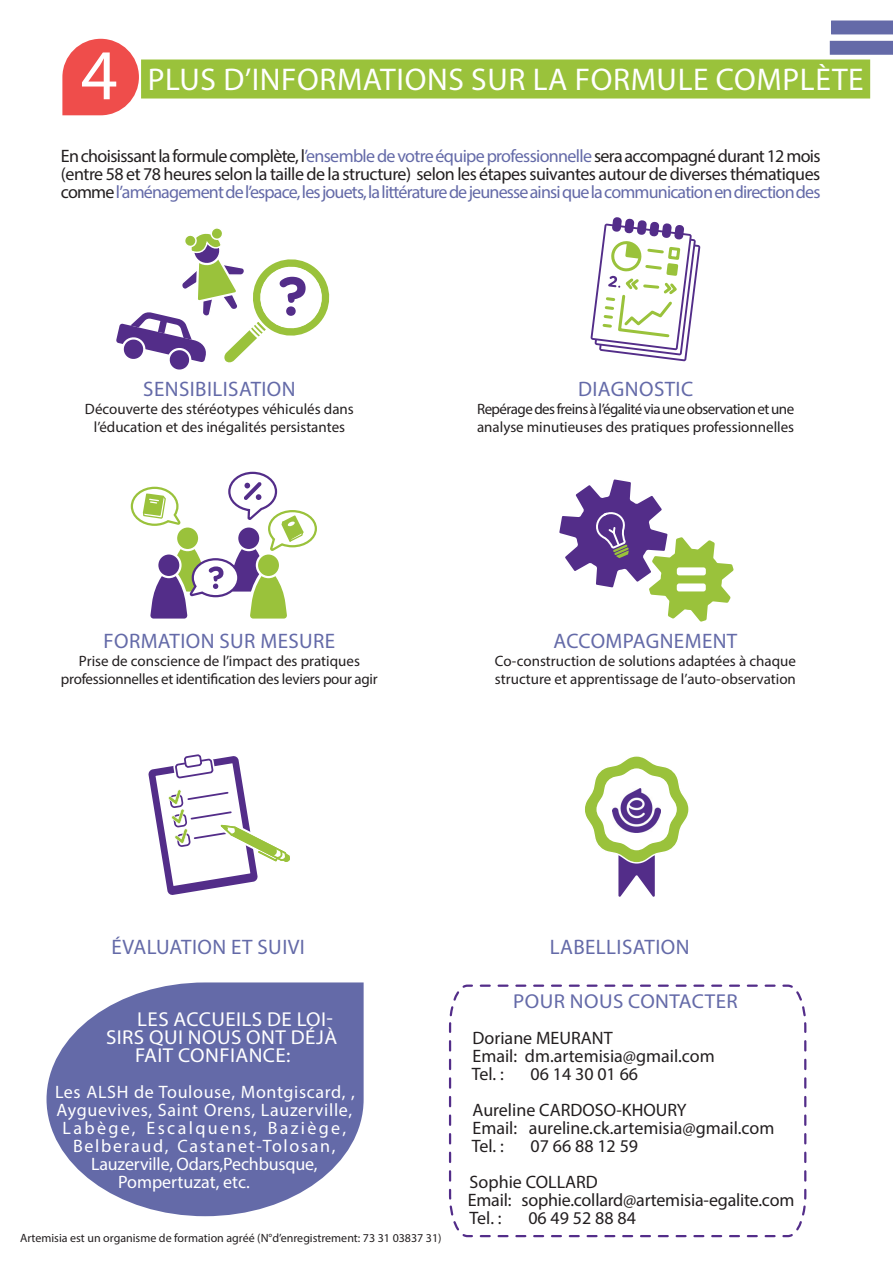
<style>
.page{position:relative;width:893px;height:1263px;background:#fff}
.page>*{position:absolute;margin:0;border:0;box-sizing:border-box;transform-origin:0 0}
.t1{font:72px "Myriad Pro";color:#fff}
.Style_de_paragraphe{font:31.5px "Myriad Pro";letter-spacing:.02em;color:#fff}
.Texte_principal{font:21px "Myriad Pro";letter-spacing:.02em;color:#646aa8}
.Texte_principal-2{font:20.1px "Myriad Pro";letter-spacing:.02em;color:#fff;scale:1.04 1}
.Texte_principal-3{font:20.1px "Myriad Pro";letter-spacing:.02em;color:#646aa8;scale:1.04 1}
.Texte_principal-4{font:18px/18px "Myriad Pro";color:#231f20;text-align:justify}
.Texte_principal-5{font:18px "Myriad Pro";letter-spacing:.035em;color:#fff}
.Texte_principal-6{font:18px "Myriad Pro";letter-spacing:-.01em;color:#fff}
.Texte_principal-7{font:18px "Myriad Pro";letter-spacing:.095em;color:#fff}
.Texte_principal-8{font:18px "Myriad Pro";letter-spacing:.13em;color:#fff}
.Texte_principal-9{font:18px "Myriad Pro";color:#fff}
.Texte_principal-10{font:15px/18px "Myriad Pro";color:#231f20;text-align:center}
.Texte_principal-11{font:12px "Myriad Pro";color:#231f20}
.s1{color:#646aa8}
</style>
<div class="page">
<svg style="left:62px;top:39px;width:77px;height:76px;background:#f16a68"></svg>
<svg style="left:831px;top:21px;width:62px;height:13px"></svg>
<svg style="left:830px;top:41px;width:63px;height:14px"></svg>
<div style="left:141px;top:60px;width:729px;height:39px;background:#9ac23b"></div>
<svg style="left:47px;top:982px;width:317px;height:234px;fill:#646aa8"></svg>
<svg style="left:116px;top:228px;width:214px;height:142px"></svg>
<svg style="left:590px;top:217px;width:110px;height:144px"></svg>
<svg style="left:130px;top:471px;width:187px;height:148px"></svg>
<svg style="left:559px;top:479px;width:175px;height:143px"></svg>
<svg style="left:148px;top:754px;width:142px;height:141px"></svg>
<svg style="left:585px;top:756px;width:104px;height:141px"></svg>
<img style="left:612px;top:788px;width:49px;height:44px">
<svg style="left:448px;top:984px;width:359px;height:254px"></svg>
<p class="t1" style="left:81px;top:31px;width:38px">4</p>
<p class="Style_de_paragraphe" style="left:148px;top:60px;width:717px">PLUS D’INFORMATIONS SUR LA FORMULE COMPLÈTE</p>
<p class="Texte_principal-4" style="left:61px;top:147px;width:761px">En choisissant la formule complète, l<span class="s1">’ensemble de votre équipe professionnelle</span>sera accompagné durant 12 mois (entre 58 et 78 heures selon la taille de la structure) selon les étapes suivantes autour de diverses thématiques comme <span class="s1">l’aménagement de l’espace, les jouets, la littérature de jeunesse ainsi que la communication en direction des</span></p>
<p class="Texte_principal" style="left:143px;top:376px;width:154px">SENSIBILISATION</p>
<p class="Texte_principal-10" style="left:85px;top:400px;width:270px">Découverte des stéréotypes véhiculés dans l’éducation et des inégalités persistantes</p>
<p class="Texte_principal" style="left:104px;top:628px;width:233px">FORMATION SUR MESURE</p>
<p class="Texte_principal-10" style="left:61px;top:652px;width:318px">Prise de conscience de l’impact des pratiques professionnelles et identification des leviers pour agir</p>
<p class="Texte_principal" style="left:578px;top:376px;width:117px">DIAGNOSTIC</p>
<p class="Texte_principal-10" style="left:477px;top:400px;width:319px;text-align:left">Repérage des freins à l’égalité via une observation et une analyse minutieuses des pratiques professionnelles</p>
<p class="Texte_principal" style="left:553px;top:628px;width:185px">ACCOMPAGNEMENT</p>
<p class="Texte_principal-10" style="left:495px;top:652px;width:303px;text-align:left">Co-construction de solutions adaptées à chaque structure et apprentissage de l’auto-observation</p>
<p class="Texte_principal" style="left:112px;top:934px;width:195px">ÉVALUATION ET SUIVI</p>
<p class="Texte_principal" style="left:550px;top:934px;width:141px">LABELLISATION</p>
<p class="Texte_principal-3" style="left:513px;top:989px;width:217px">POUR NOUS CONTACTER</p>
<p class="Texte_principal-4" style="left:473px;top:1029px;width:142px">Doriane MEURANT</p>
<p class="Texte_principal-4" style="left:473px;top:1047px;width:244px">Email: dm.artemisia@gmail.com</p>
<p class="Texte_principal-4" style="left:472px;top:1065px;width:34px">Tel. :</p>
<p class="Texte_principal-4" style="left:530px;top:1065px;width:109px">06 14 30 01 66</p>
<p class="Texte_principal-4" style="left:473px;top:1101px;width:216px">Aureline CARDOSO-KHOURY</p>
<p class="Texte_principal-4" style="left:473px;top:1119px;width:303px">Email: aureline.ck.artemisia@gmail.com</p>
<p class="Texte_principal-4" style="left:472px;top:1137px;width:34px">Tel. :</p>
<p class="Texte_principal-4" style="left:530px;top:1137px;width:109px">07 66 88 12 59</p>
<p class="Texte_principal-4" style="left:470px;top:1173px;width:130px">Sophie COLLARD</p>
<p class="Texte_principal-4" style="left:468px;top:1191px;width:328px">Email: sophie.collard@artemisia-egalite.com</p>
<p class="Texte_principal-4" style="left:470px;top:1209px;width:34px">Tel. :</p>
<p class="Texte_principal-4" style="left:528px;top:1209px;width:109px">06 49 52 88 84</p>
<p class="Texte_principal-11" style="left:20px;top:1231px;width:423px">Artemisia est un organisme de formation agréé (N°d’enregistrement: 73 31 03837 31)</p>
<p class="Texte_principal-2" style="left:137px;top:1007px;width:190px">LES ACCUEILS DE LOI-</p>
<p class="Texte_principal-2" style="left:106px;top:1025px;width:224px">SIRS QUI NOUS ONT DÉJÀ</p>
<p class="Texte_principal-2" style="left:135px;top:1043px;width:151px">FAIT CONFIANCE:</p>
<p class="Texte_principal-5" style="left:55px;top:1081px;width:301px">Les ALSH de Toulouse, Montgiscard, ,</p>
<p class="Texte_principal-5" style="left:57px;top:1099px;width:297px">Ayguevives, Saint Orens, Lauzerville,</p>
<p class="Texte_principal-8" style="left:63px;top:1117px;width:285px">Labège, Escalquens, Baziège,</p>
<p class="Texte_principal-7" style="left:73px;top:1135px;width:264px">Belberaud, Castanet-Tolosan,</p>
<p class="Texte_principal-6" style="left:91px;top:1153px;width:228px">Lauzerville, Odars,Pechbusque,</p>
<p class="Texte_principal-9" style="left:118px;top:1171px;width:133px">Pompertuzat, etc.</p>
</div>
